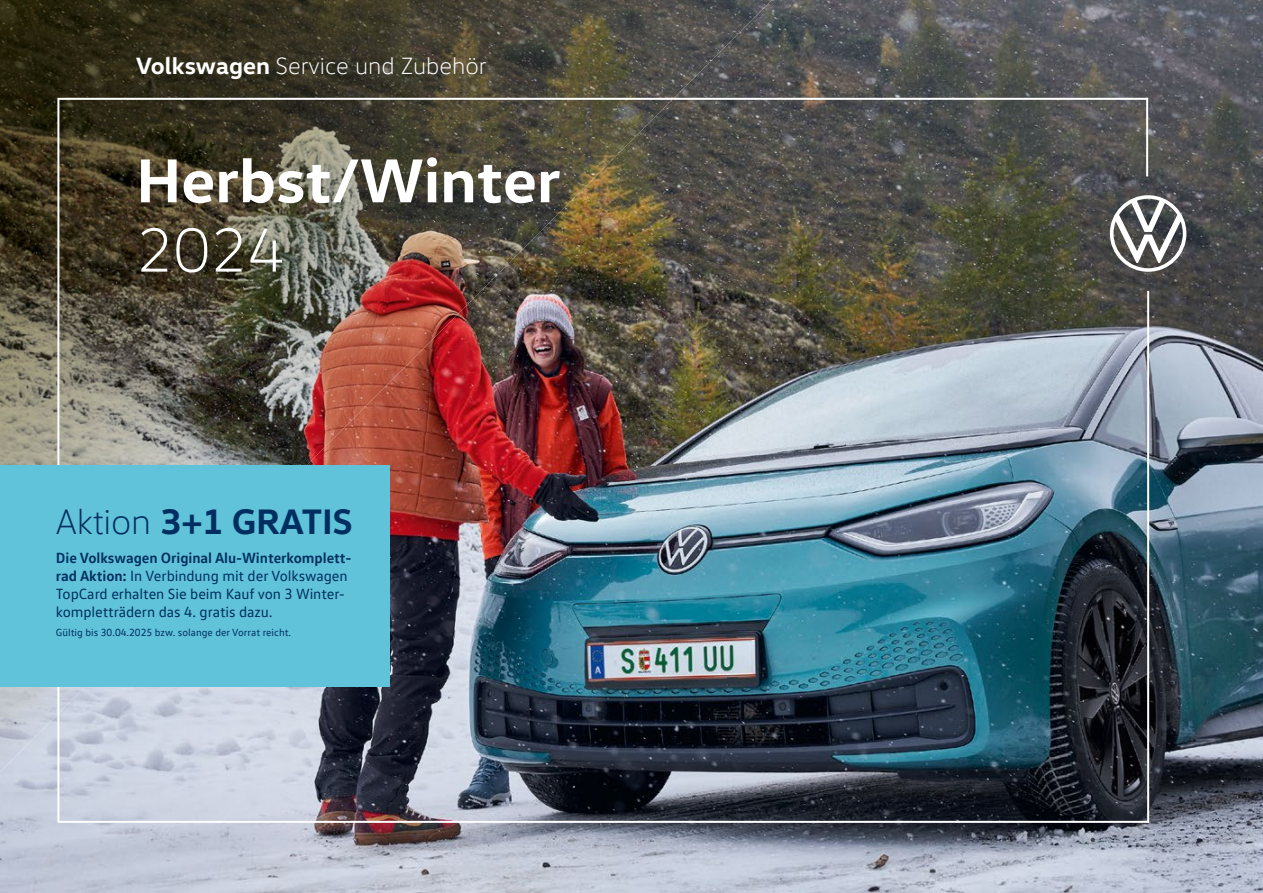
<style>
.page{position:relative;width:1263px;height:893px;background:#fff}
.page>*{position:absolute;margin:0;border:0;box-sizing:border-box;transform-origin:0 0}
.t1{font:700 63px "VW Head";color:#fff}
.t2{font:300 63px "VW Head";color:#fff}
.t3{font:700 36px "VW Head";letter-spacing:-.005em;color:#002e60}
.t4{font:300 24px "VW Head";color:#fff}
.t5{font:15px/18px "VW Text";letter-spacing:-.005em;color:#002e60}
.t6{font:10.5px "VW Text";color:#002e60}
.s1{font-weight:700}
.s2{font-weight:300}
</style>
<div class="page">
<img style="left:0;top:0;width:1263px;height:893px">
<img style="left:0;top:0;width:359px;height:360px">
<img style="left:359px;top:0;width:258px;height:98px">
<img style="left:617px;top:0;width:155px;height:98px">
<img style="left:0;top:360px;width:57px;height:106px">
<img style="left:0;top:687px;width:57px;height:34px">
<img style="left:0;top:720px;width:52px;height:52px">
<svg style="left:1149px;top:195px;width:37px;height:77px"></svg>
<img style="left:57px;top:98px;width:1092px;height:725px">
<div style="left:0;top:466px;width:390px;height:221px;background:#60c3d9"></div>
<h3 class="t4" style="left:136px;top:51px;width:352px"><span class="s1">Volkswagen</span> Service und Zubehör</h3>
<h1 class="t1" style="left:136px;top:140px;width:426px">Herbst/Winter</h1>
<h1 class="t2" style="left:136px;top:213px;width:150px">2024</h1>
<h2 class="t3" style="left:56px;top:498px;width:298px"><span class="s2">Aktion</span> 3+1 GRATIS</h2>
<p class="t5" style="left:56px;top:548px;width:297px"><span class="s1">Die Volkswagen Original Alu-Winterkomplett&shy;rad Aktion:</span> In Verbindung mit der Volkswagen TopCard erhalten Sie beim Kauf von 3 Winter&shy;kompletträdern das 4. gratis dazu.</p>
<p class="t6" style="left:56px;top:626px;width:237px">Gültig bis 30.04.2025 bzw. solange der Vorrat reicht.</p>
</div>
